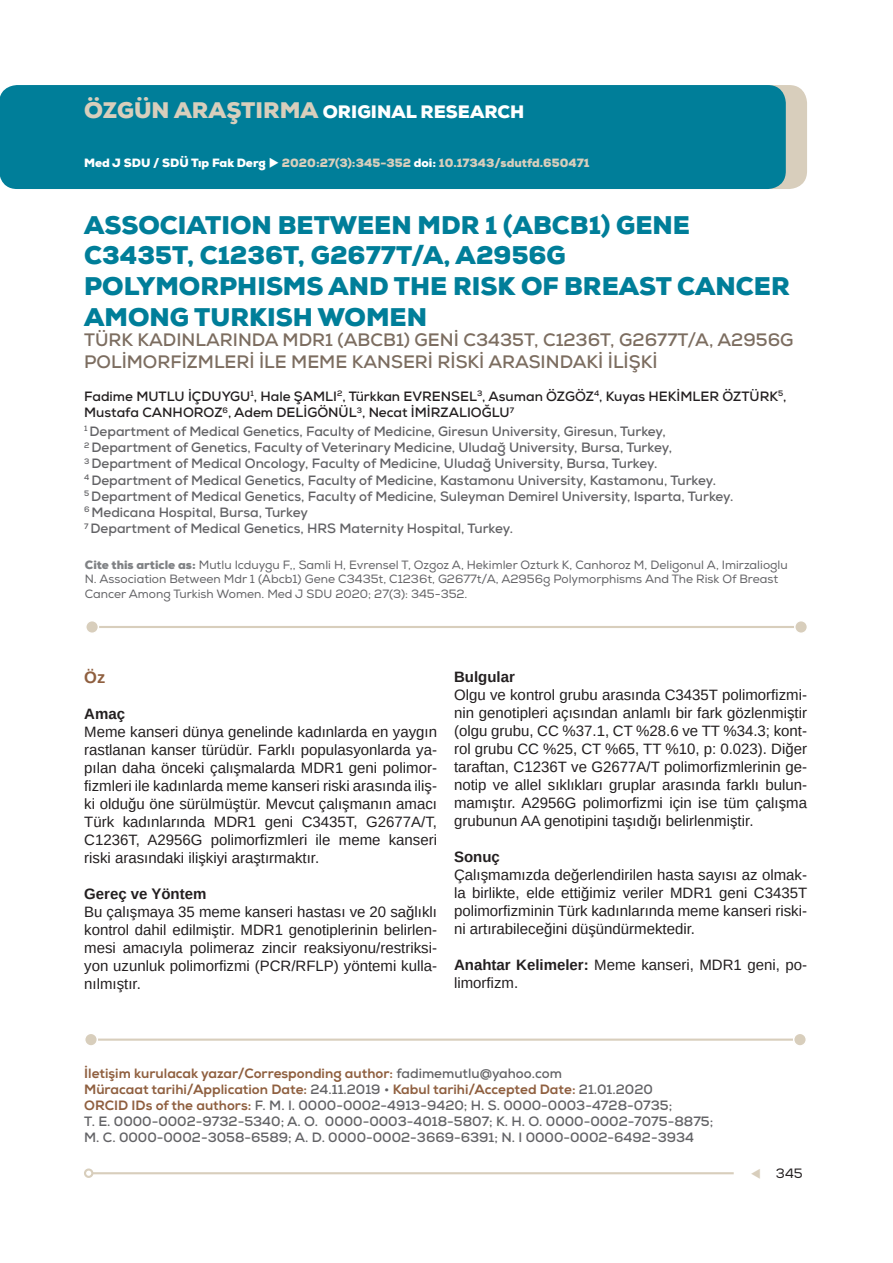
<style>
.page{position:relative;width:893px;height:1263px;background:#fff}
.page>*{position:absolute;margin:0;border:0;box-sizing:border-box;transform-origin:0 0}
.t1{font:900 25.5px/30.6px "Nexa";color:#007e99}
.t2{font:700 18px/21.6px "Nexa";color:#7c6d60}
.t3{font:900 18px "Nexa";color:#fff}
.t4{font:700 16.5px "Arimo";color:#8f5f3f}
.t5{font:15px/18px "Arimo";color:#231f20;text-align:justify}
.t6{font:700 15px "Arimo";color:#231f20}
.t7{font:700 13.5px/16.2px "Nexa";color:#636366}
.t8{font:700 13.5px/16.2px "Nexa";color:#231f20}
.t9{font:13.5px "Nexa";color:#231f20}
.t10{font:12px/14.4px "Nexa";color:#636366}
.t11{font:900 12px "Nexa";color:#d8cebc}
.s1{font-size:22.5px;color:#d8cebc}
.s2{color:#fff}
.s3{font-weight:900;color:#808285}
.s4{font-weight:700}
.s5{font-weight:800;color:#8f5f3f}
.s6{color:#d8cebc}
</style>
<div class="page">
<hr style="left:92px;top:1172px;width:642px;height:2px;background:#d8cebc">
<div style="left:84px;top:1168px;width:9px;height:10px;border:2px solid #d8cebc;border-radius:50%"></div>
<div style="left:15px;top:85px;width:792px;height:104px;background:#d8cebc;border-radius:18px"></div>
<div style="left:0;top:85px;width:786px;height:104px;background:#007e99;border-radius:18px"></div>
<hr style="left:89px;top:1038px;width:715px;height:3px;background:#d8cebc">
<div style="left:85px;top:1033px;width:12px;height:13px;background:#d8cebc;border-radius:50%"></div>
<div style="left:84px;top:1032px;width:14px;height:15px;border:2px solid #fff;border-radius:50%"></div>
<div style="left:794px;top:1033px;width:12px;height:13px;background:#d8cebc;border-radius:50%"></div>
<div style="left:793px;top:1032px;width:14px;height:15px;border:2px solid #fff;border-radius:50%"></div>
<hr style="left:90px;top:626px;width:715px;height:2px;background:#d8cebc">
<div style="left:86px;top:621px;width:12px;height:12px;background:#d8cebc;border-radius:50%"></div>
<div style="left:85px;top:620px;width:14px;height:14px;border:2px solid #fff;border-radius:50%"></div>
<div style="left:795px;top:621px;width:12px;height:12px;background:#d8cebc;border-radius:50%"></div>
<div style="left:794px;top:620px;width:14px;height:14px;border:2px solid #fff;border-radius:50%"></div>
<p class="t3" style="left:84px;top:100px;width:442px"><span class="s1">ÖZGÜN ARAŞTIRMA</span> ORIGINAL RESEARCH</p>
<p class="t11" style="left:84px;top:155px;width:507px"><span class="s2">Med J SDU / SDÜ Tıp Fak Derg</span> <span class="s2">◆</span> 2020:27(3):345-352 <span class="s2">doi:</span> 10.17343/sdutfd.650471</p>
<h1 class="t1" style="left:84px;top:210px;width:707px">ASSOCIATION BETWEEN MDR 1 (ABCB1) GENE C3435T, C1236T, G2677T/A, A2956G POLYMORPHISMS AND THE RISK OF BREAST CANCER AMONG TURKISH WOMEN</h1>
<p class="t2" style="left:84px;top:329px;width:711px">TÜRK KADINLARINDA MDR1 (ABCB1) GENİ C3435T, C1236T, G2677T/A, A2956G<br>POLİMORFİZMLERİ İLE MEME KANSERİ RİSKİ ARASINDAKİ İLİŞKİ</p>
<p class="t8" style="left:84px;top:388px;width:704px">Fadime MUTLU İÇDUYGU<sup>1</sup>, Hale ŞAMLI<sup>2</sup>, Türkkan EVRENSEL<sup>3</sup>, Asuman ÖZGÖZ<sup>4</sup>, Kuyas HEKİMLER ÖZTÜRK<sup>5</sup>,<br>Mustafa CANHOROZ<sup>6</sup>, Adem DELİGÖNÜL<sup>3</sup>, Necat İMİRZALIOĞLU<sup>7</sup></p>
<p class="t7" style="left:84px;top:423px;width:651px"><sup>1</sup> Department of Medical Genetics, Faculty of Medicine, Giresun University, Giresun, Turkey,<br><sup>2</sup> Department of Genetics, Faculty of Veterinary Medicine, Uludağ University, Bursa, Turkey,<br><sup>3</sup> Department of Medical Oncology, Faculty of Medicine, Uludağ University, Bursa, Turkey.<br><sup>4</sup> Department of Medical Genetics, Faculty of Medicine, Kastamonu University, Kastamonu, Turkey.<br><sup>5</sup> Department of Medical Genetics, Faculty of Medicine, Suleyman Demirel University, Isparta, Turkey.<br><sup>6</sup> Medicana Hospital, Bursa, Turkey<br><sup>7</sup> Department of Medical Genetics, HRS Maternity Hospital, Turkey.</p>
<p class="t10" style="left:85px;top:558px;width:704px"><span class="s3">Cite this article as:</span> Mutlu Icduygu F,, Samli H, Evrensel T, Ozgoz A, Hekimler Ozturk K, Canhoroz M, Deligonul A, Imirzalioglu<br>N. Association Between Mdr 1 (Abcb1) Gene C3435t, C1236t, G2677t/A, A2956g Polymorphisms And The Risk Of Breast<br>Cancer Among Turkish Women. Med J SDU 2020; 27(3): 345-352.</p>
<p class="t4" style="left:84px;top:666px;width:23px">Öz</p>
<p class="t6" style="left:84px;top:703px;width:42px">Amaç</p>
<p class="t5" style="left:84px;top:722px;width:354px">Meme kanseri dünya genelinde kadınlarda en yaygın rastlanan kanser türüdür. Farklı populasyonlarda ya&shy;pılan daha önceki çalışmalarda MDR1 geni polimor&shy;fizmleri ile kadınlarda meme kanseri riski arasında iliş&shy;ki olduğu öne sürülmüştür. Mevcut çalışmanın amacı Türk kadınlarında MDR1 geni C3435T, G2677A/T, C1236T, A2956G polimorfizmleri ile meme kanseri riski arasındaki ilişkiyi araştırmaktır.</p>
<p class="t6" style="left:84px;top:883px;width:124px">Gereç ve Yöntem</p>
<p class="t5" style="left:84px;top:902px;width:354px">Bu çalışmaya 35 meme kanseri hastası ve 20 sağlıklı kontrol dahil edilmiştir. MDR1 genotiplerinin belirlen&shy;mesi amacıyla polimeraz zincir reaksiyonu/restriksi&shy;yon uzunluk polimorfizmi (PCR/RFLP) yöntemi kulla&shy;nılmıştır.</p>
<p class="t6" style="left:454px;top:666px;width:62px">Bulgular</p>
<p class="t5" style="left:454px;top:685px;width:354px">Olgu ve kontrol grubu arasında C3435T polimorfizmi&shy;nin genotipleri açısından anlamlı bir fark gözlenmiştir (olgu grubu, CC %37.1, CT %28.6 ve TT %34.3; kont&shy;rol grubu CC %25, CT %65, TT %10, p: 0.023). Diğer taraftan, C1236T ve G2677A/T polimorfizmlerinin ge&shy;notip ve allel sıklıkları gruplar arasında farklı bulun&shy;mamıştır. A2956G polimorfizmi için ise tüm çalışma grubunun AA genotipini taşıdığı belirlenmiştir.</p>
<p class="t6" style="left:454px;top:846px;width:47px">Sonuç</p>
<p class="t5" style="left:454px;top:865px;width:355px">Çalışmamızda değerlendirilen hasta sayısı az olmak&shy;la birlikte, elde ettiğimiz veriler MDR1 geni C3435T polimorfizminin Türk kadınlarında meme kanseri riski&shy;ni artırabileceğini düşündürmektedir.</p>
<p class="t5" style="left:454px;top:955px;width:354px"><span class="s4">Anahtar Kelimeler:</span> Meme kanseri, MDR1 geni, po&shy;limorfizm.</p>
<p class="t7" style="left:84px;top:1065px;width:631px"><span class="s5">İletişim kurulacak yazar/Corresponding author:</span> fadimemutlu@yahoo.com<br><span class="s5">Müracaat tarihi/Application Date:</span> 24.11.2019 • <span class="s5">Kabul tarihi/Accepted Date:</span> 21.01.2020<br><span class="s5">ORCID IDs of the authors:</span> F. M. I. 0000-0002-4913-9420; H. S. 0000-0003-4728-0735;<br>T. E. 0000-0002-9732-5340; A. O. 0000-0003-4018-5807; K. H. O. 0000-0002-7075-8875; M. C. 0000-0002-3058-6589; A. D. 0000-0002-3669-6391; N. I 0000-0002-6492-3934</p>
<p class="t9" style="left:750px;top:1165px;width:54px"><span class="s6">▼</span> 345</p>
</div>
